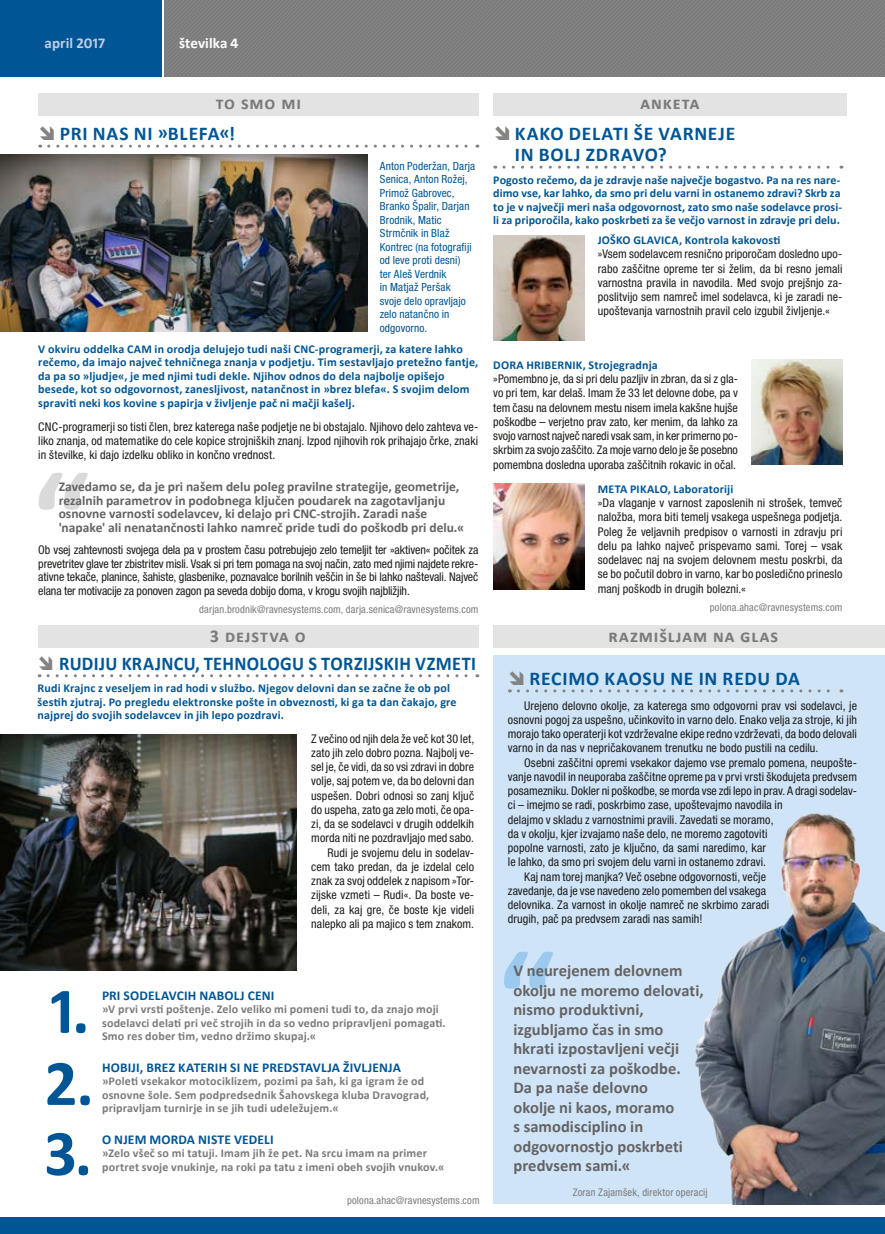
<style>
.page{position:relative;width:885px;height:1234px;background:#fff}
.page>*{position:absolute;margin:0;border:0;box-sizing:border-box;transform-origin:0 0}
.t1{font:700 65.4px "Calibri";color:#005694}
.t2{font:700 19.5px/21px "Calibri";letter-spacing:.035em;color:#005694}
.t3{font:700 19.5px "Calibri";letter-spacing:.035em;color:#005694;scale:.94 1}
.t4{font:700 18px "Calibri";letter-spacing:.05em;color:#7c7b7b}
.t5{font:700 16.5px/19.5px "Calibri";color:#646363}
.t6{font:700 15px "Calibri";color:#c2cde4}
.t7{font:700 15px "Calibri";letter-spacing:.005em;color:#fff}
.t8{font:700 13.5px/13.5px "Calibri";color:#646363}
.t9{font:700 13.5px "Calibri";letter-spacing:.01em;color:#005694}
.t10{font:condensed 12px/14.2px "Helvetica Neue LT Pro";letter-spacing:.005em;color:#1d1d1b;text-align:justify}
.t11{font:700 12px/13.5px "Calibri";letter-spacing:.015em;color:#005694}
.t12{font:700 12px/13.5px "Calibri";letter-spacing:.015em;color:#7c7b7b}
.t13{font:condensed 11.25px/13.5px "Helvetica Neue LT Pro";letter-spacing:.015em;color:#005694}
.t14{font:condensed 10.5px "Helvetica Neue LT Pro";letter-spacing:.015em;color:#7c7b7b}
</style>
<div class="page">
<div style="left:493px;top:655px;width:391px;height:548px;background:#d0e4f8"></div>
<img style="left:695px;top:813px;width:189px;height:390px">
<div style="left:0;top:0;width:161px;height:77px;background:#005694"></div>
<svg style="left:164px;top:0;width:720px;height:77px;background:#7f7f7e"></svg>
<div style="left:0;top:1216px;width:884px;height:17px;background:#005694"></div>
<div style="left:38px;top:94px;width:440px;height:22px;background:#e3e3e3"></div>
<div style="left:493px;top:94px;width:353px;height:22px;background:#e3e3e3"></div>
<div style="left:493px;top:625px;width:391px;height:22px;background:#e3e3e3"></div>
<svg style="left:504px;top:951px;width:49px;height:37px"></svg>
<svg style="left:39px;top:473px;width:49px;height:36px"></svg>
<img style="left:0;top:154px;width:367px;height:178px">
<img style="left:493px;top:235px;width:91px;height:105px">
<img style="left:493px;top:484px;width:91px;height:105px">
<img style="left:751px;top:360px;width:91px;height:105px">
<svg style="left:504px;top:166px;width:337px;height:3px"></svg>
<img style="left:0;top:734px;width:296px;height:235px">
<div style="left:38px;top:625px;width:440px;height:22px;background:#e3e3e3"></div>
<svg style="left:509px;top:689px;width:332px;height:3px"></svg>
<svg style="left:40px;top:144px;width:438px;height:4px"></svg>
<svg style="left:39px;top:674px;width:439px;height:3px"></svg>
<p class="t6" style="left:45px;top:34px;width:62px">april 2017</p>
<p class="t7" style="left:179px;top:34px;width:61px">številka 4</p>
<h3 class="t4" style="left:216px;top:92px;width:87px">to smo mi</h3>
<h3 class="t4" style="left:640px;top:92px;width:60px">anketa</h3>
<h2 class="t2" style="left:60px;top:123px;width:177px">PRI NAS NI »BLEFA«!</h2>
<p class="t13" style="left:380px;top:159px;width:97px">Anton Poderžan, Darja<br>Senica, Anton Rožej,<br>Primož Gabrovec,<br>Branko Špalir, Darjan<br>Brodnik, Matic<br>Strmčnik in Blaž<br>Kontrec (na fotografiji od leve proti desni)<br>ter Aleš Verdnik<br>in Matjaž Peršak svoje delo opravljajo zelo natančno in odgovorno.</p>
<p class="t11" style="left:38px;top:342px;width:441px">V okviru oddelka CAM in orodja delujejo tudi naši CNC-programerji, za katere lahko rečemo, da imajo največ tehničnega znanja v podjetju. Tim sestavljajo pretežno fantje, da pa so »ljudje«, je med njimi tudi dekle. Njihov odnos do dela najbolje opišejo besede, kot so odgovornost, zanesljivost, natančnost in »brez blefa«. S svojim delom spraviti neki kos kovine s papirja v življenje pač ni mačji kašelj.</p>
<p class="t10" style="left:38px;top:419px;width:441px">CNC-programerji so tisti člen, brez katerega naše podjetje ne bi obstajalo. Njihovo delo zahteva ve&shy;liko znanja, od matematike do cele kopice strojniških znanj. Izpod njihovih rok prihajajo črke, znaki in številke, ki dajo izdelku obliko in končno vrednost.</p>
<p class="t8" style="left:59px;top:480px;width:407px">Zavedamo se, da je pri našem delu poleg pravilne strategije, geometrije, rezalnih parametrov in podobnega ključen poudarek na zagotavljanju osnovne varnosti sodelavcev, ki delajo pri CNC-strojih. Zaradi naše 'napake' ali nenatančnosti lahko namreč pride tudi do poškodb pri delu.«</p>
<p class="t10" style="left:38px;top:542px;width:441px;line-height:13.5px">Ob vsej zahtevnosti svojega dela pa v prostem času potrebujejo zelo temeljit ter »aktiven« počitek za prevetritev glave ter zbistritev misli. Vsak si pri tem pomaga na svoj način, zato med njimi najdete rekre&shy;ativne tekače, planince, šahiste, glasbenike, poznavalce borilnih veščin in še bi lahko naštevali. Največ elana ter motivacije za ponoven zagon pa seveda dobijo doma, v krogu svojih najbližjih.</p>
<p class="t14" style="left:199px;top:603px;width:281px">darjan.brodnik@ravnesystems.com, darja.senica@ravnesystems.com</p>
<h3 class="t4" style="left:210px;top:624px;width:97px">3 dejstva o</h3>
<h2 class="t3" style="left:59px;top:651px;width:445px">RUDIJU KRAJNCU, TEHNOLOGU S TORZIJSKIH VZMETI</h2>
<p class="t11" style="left:38px;top:681px;width:420px">Rudi Krajnc z veseljem in rad hodi v službo. Njegov delovni dan se začne že ob pol šestih zjutraj. Po pregledu elektronske pošte in obveznosti, ki ga ta dan čakajo, gre najprej do svojih sodelavcev in jih lepo pozdravi.</p>
<p class="t10" style="left:311px;top:731px;width:164px;text-align:right">Z večino od njih dela že več kot 30 let, zato jih zelo dobro pozna. Najbolj ve&shy;sel je, če vidi, da so vsi zdravi in dobre volje, saj potem ve, da bo delovni dan uspešen. Dobri odnosi so zanj ključ do uspeha, zato ga zelo moti, če opa&shy;zi, da se sodelavci v drugih oddelkih morda niti ne pozdravljajo med sabo.<br>Rudi je svojemu delu in sodelav&shy;cem tako predan, da je izdelal celo znak za svoj oddelek z napisom »Tor&shy;zijske vzmeti – Rudi«. Da boste ve&shy;deli, za kaj gre, če boste kje videli nalepko ali pa majico s tem znakom.</p>
<h1 class="t1" style="left:51px;top:968px;width:40px">1.</h1>
<h1 class="t1" style="left:45px;top:1041px;width:50px">2.</h1>
<h1 class="t1" style="left:45px;top:1111px;width:49px">3.</h1>
<p class="t9" style="left:102px;top:986px;width:174px">PRI SODELAVCIH NABOLJ CENI</p>
<p class="t12" style="left:102px;top:1002px;width:345px">»V prvi vrsti poštenje. Zelo veliko mi pomeni tudi to, da znajo moji sodelavci delati pri več strojih in da so vedno pripravljeni pomagati.<br>Smo res dober tim, vedno držimo skupaj.«</p>
<p class="t9" style="left:102px;top:1058px;width:300px">HOBIJI, BREZ KATERIH SI NE PREDSTAVLJA ŽIVLJENJA</p>
<p class="t12" style="left:102px;top:1074px;width:329px">»Poleti vsekakor motociklizem, pozimi pa šah, ki ga igram že od osnovne šole. Sem podpredsednik Šahovskega kluba Dravograd, pripravljam turnirje in se jih tudi udeležujem.«</p>
<p class="t9" style="left:102px;top:1130px;width:173px">O NJEM MORDA NISTE VEDELI</p>
<p class="t12" style="left:102px;top:1146px;width:344px">»Zelo všeč so mi tatuji. Imam jih že pet. Na srcu imam na primer portret svoje vnukinje, na roki pa tatu z imeni obeh svojih vnukov.«</p>
<p class="t14" style="left:347px;top:1194px;width:134px">polona.ahac@ravnesystems.com</p>
<h2 class="t2" style="left:515px;top:123px;width:222px">KAKO DELATI ŠE VARNEJE<br>IN BOLJ ZDRAVO?</h2>
<p class="t11" style="left:493px;top:173px;width:350px">Pogosto rečemo, da je zdravje naše največje bogastvo. Pa na res nare&shy;dimo vse, kar lahko, da smo pri delu varni in ostanemo zdravi? Skrb za to je v največji meri naša odgovornost, zato smo naše sodelavce prosi&shy;li za priporočila, kako poskrbeti za še večjo varnost in zdravje pri delu.</p>
<p class="t11" style="left:597px;top:233px;width:184px">JOŠKO GLAVICA, Kontrola kakovosti</p>
<p class="t10" style="left:597px;top:247px;width:246px">»Vsem sodelavcem resnično priporočam dosledno upo&shy;rabo zaščitne opreme ter si želim, da bi resno jemali varnostna pravila in navodila. Med svojo prejšnjo za&shy;poslitvijo sem namreč imel sodelavca, ki je zaradi ne&shy;upoštevanja varnostnih pravil celo izgubil življenje.«</p>
<p class="t11" style="left:493px;top:358px;width:166px">DORA HRIBERNIK, Strojegradnja</p>
<p class="t10" style="left:493px;top:371px;width:246px">»Pomembno je, da si pri delu pazljiv in zbran, da si z gla&shy;vo pri tem, kar delaš. Imam že 33 let delovne dobe, pa v tem času na delovnem mestu nisem imela kakšne hujše poškodbe – verjetno prav zato, ker menim, da lahko za svojo varnost največ naredi vsak sam, in ker primerno po&shy;skrbim za svojo zaščito. Za moje varno delo je še posebno pomembna dosledna uporaba zaščitnih rokavic in očal.</p>
<p class="t11" style="left:597px;top:482px;width:137px">META PIKALO, Laboratoriji</p>
<p class="t10" style="left:597px;top:495px;width:246px">»Da vlaganje v varnost zaposlenih ni strošek, temveč naložba, mora biti temelj vsakega uspešnega podjetja.<br>Poleg že veljavnih predpisov o varnosti in zdravju pri delu pa lahko največ prispevamo sami. Torej – vsak sodelavec naj na svojem delovnem mestu poskrbi, da se bo počutil dobro in varno, kar bo posledično prineslo manj poškodb in drugih bolezni.«</p>
<p class="t14" style="left:709px;top:601px;width:134px">polona.ahac@ravnesystems.com</p>
<h3 class="t4" style="left:608px;top:624px;width:171px">razmišljam na glas</h3>
<h2 class="t2" style="left:529px;top:668px;width:272px">RECIMO KAOSU NE IN REDU DA</h2>
<p class="t10" style="left:508px;top:698px;width:350px;text-indent:16px">Urejeno delovno okolje, za katerega smo odgovorni prav vsi sodelavci, je osnovni pogoj za uspešno, učinkovito in varno delo. Enako velja za stroje, ki jih morajo tako operaterji kot vzdrževalne ekipe redno vzdrževati, da bodo delovali varno in da nas v nepričakovanem trenutku ne bodo pustili na cedilu.</p>
<p class="t10" style="left:524px;top:755px;width:334px">Osebni zaščitni opremi vsekakor dajemo vse premalo pomena, neupošte-</p>
<p class="t10" style="left:508px;top:769px;width:350px">vanje navodil in neuporaba zaščitne opreme pa v prvi vrsti škodujeta predvsem</p>
<p class="t10" style="left:508px;top:783px;width:350px">posamezniku. Dokler ni poškodbe, se morda vse zdi lepo in prav. A dragi sodelav-</p>
<p class="t10" style="left:508px;top:797px;width:276px">ci – imejmo se radi, poskrbimo zase, upoštevajmo navodila in</p>
<p class="t10" style="left:508px;top:812px;width:267px">delajmo v skladu z varnostnimi pravili. Zavedati se moramo,</p>
<p class="t10" style="left:508px;top:826px;width:261px">da v okolju, kjer izvajamo naše delo, ne moremo zagotoviti</p>
<p class="t10" style="left:508px;top:840px;width:259px">popolne varnosti, zato je ključno, da sami naredimo, kar</p>
<p class="t10" style="left:508px;top:854px;width:260px">le lahko, da smo pri svojem delu varni in ostanemo zdravi.</p>
<p class="t10" style="left:524px;top:869px;width:243px">Kaj nam torej manjka? Več osebne odgovornosti, večje</p>
<p class="t10" style="left:508px;top:883px;width:259px">zavedanje, da je vse navedeno zelo pomemben del vsakega</p>
<p class="t10" style="left:508px;top:897px;width:263px">delovnika. Za varnost in okolje namreč ne skrbimo zaradi</p>
<p class="t10" style="left:508px;top:911px;width:196px">drugih, pač pa predvsem zaradi nas samih!</p>
<p class="t5" style="left:513px;top:960px;width:192px">V neurejenem delovnem okolju ne moremo delovati, nismo produktivni, izgubljamo čas in smo hkrati izpostavljeni večji nevarnosti za poškodbe.<br>Da pa naše delovno<br>okolje ni kaos, moramo<br>s samodisciplino in odgovornostjo poskrbeti predvsem sami.«</p>
<p class="t14" style="left:572px;top:1186px;width:136px">Zoran Zajamšek, direktor operacij</p>
</div>
